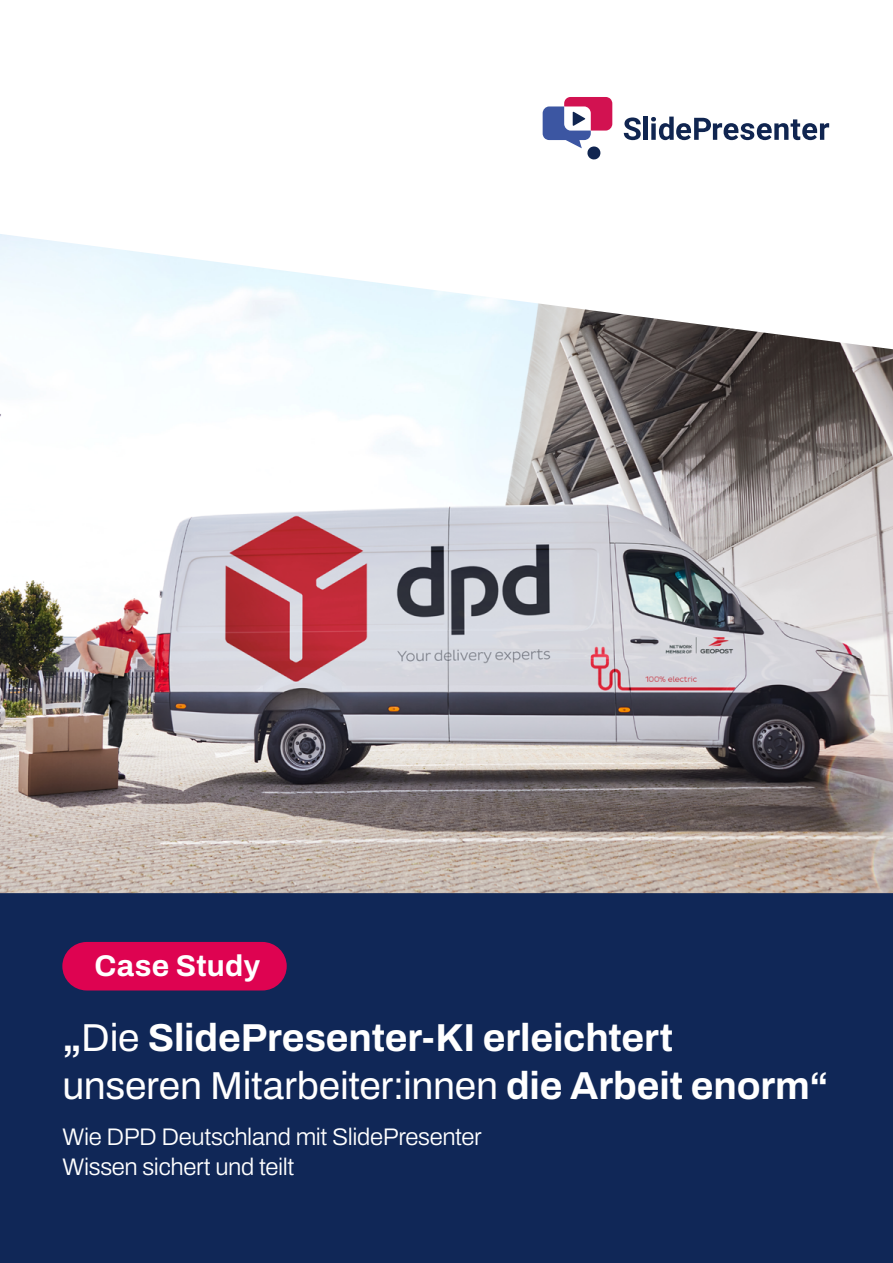
<style>
.page{position:relative;width:893px;height:1263px;background:#fff}
.page>*{position:absolute;margin:0;border:0;box-sizing:border-box;transform-origin:0 0}
.t1{font:700 39px/48px "Archivo";letter-spacing:-.005em;color:#fff}
.t2{font:700 30px "Archivo";letter-spacing:.01em;color:#fff}
.t3{font:300 24px/30px "Archivo";letter-spacing:-.015em;color:#fff}
.s1{font-weight:400}
</style>
<div class="page">
<div style="left:0;top:833px;width:893px;height:430px;background:#102757"></div>
<svg style="left:624px;top:117px;width:17px;height:23px"></svg>
<div style="left:643px;top:117px;width:5px;height:23px;background:#102550"></div>
<svg style="left:651px;top:117px;width:178px;height:23px"></svg>
<svg style="left:543px;top:97px;width:69px;height:62px"></svg>
<div style="left:62px;top:942px;width:225px;height:48px;background:#de0351"></div>
<img style="left:0;top:234px;width:893px;height:659px">
<p class="t2" style="left:95px;top:943px;width:167px">Case Study</p>
<p class="t1" style="left:62px;top:1013px;width:767px">„<span class="s1">Die</span> SlidePresenter-KI erleichtert<br><span class="s1">unseren Mitarbeiter:innen</span> die Arbeit enorm“</p>
<p class="t3" style="left:62px;top:1122px;width:421px">Wie DPD Deutschland mit SlidePresenter<br>Wissen sichert und teilt</p>
</div>
